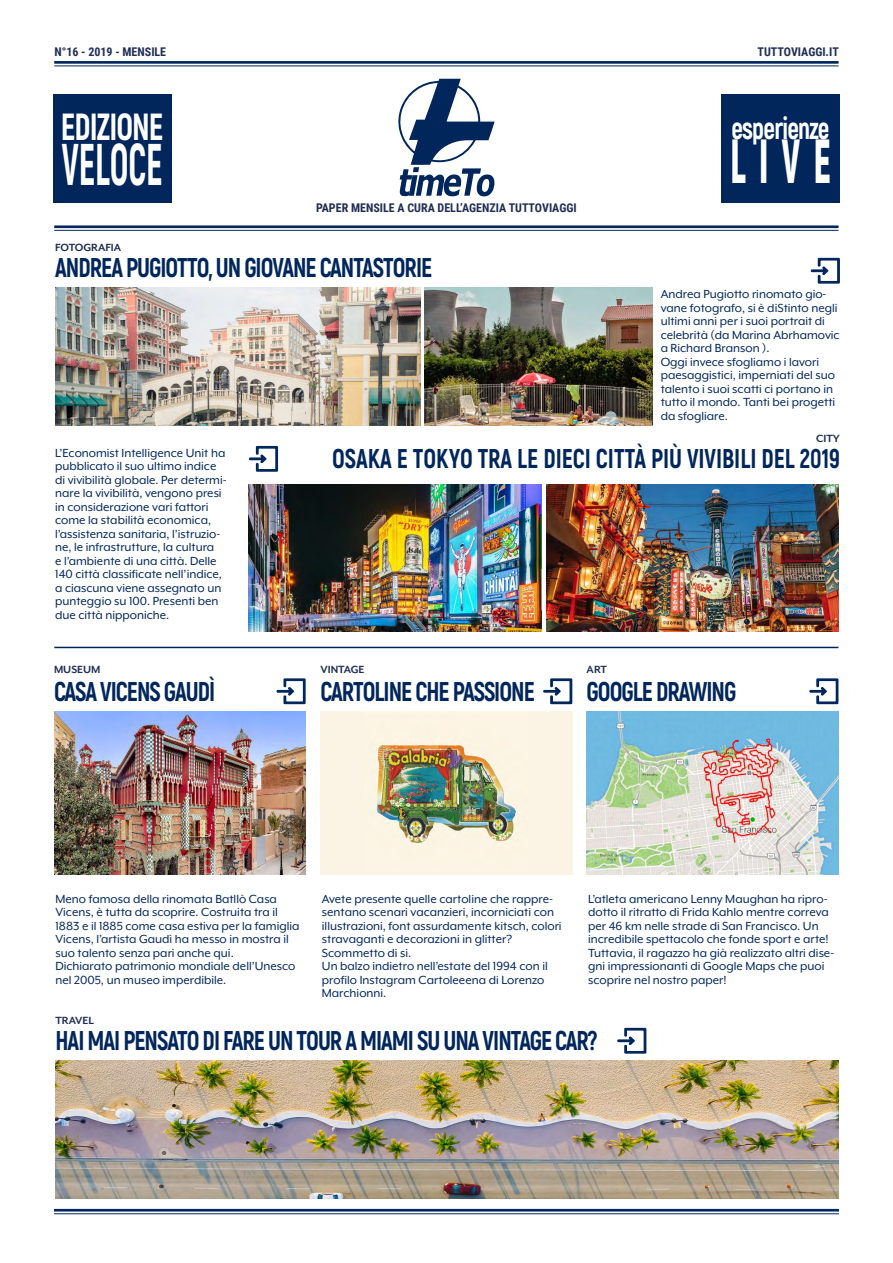
<style>
.page{position:relative;width:893px;height:1263px;background:#fff}
.page>*{position:absolute;margin:0;border:0;box-sizing:border-box;transform-origin:0 0}
.t1{font:900 62.25px "Akrobat";color:#fff;scale:.6 1}
.t2{font:800 58.65px "Akrobat";color:#fff;scale:.6 1}
.t3{font:800 37.8px "Akrobat";letter-spacing:-.03em;color:#fff;scale:.83 1}
.t4{font:800 30.6px "Akrobat";letter-spacing:-.03em;color:#fff;scale:.83 1}
.t5{font:800 27.15px "Akrobat";letter-spacing:-.04em;color:#00265c;scale:.88 1}
.t6{font:800 27.15px "Akrobat";color:#00265c;scale:.88 1}
.t7{font:13.5px/13.5px "Mr Eaves XL Mod OT";color:#00265c}
.t8{font:700 12px "Roboto Condensed";color:#202e54}
.t9{font:700 12px "Mr Eaves XL Mod OT";color:#202e54}
</style>
<div class="page">
<img style="left:55px;top:287px;width:365px;height:139px">
<img style="left:424px;top:287px;width:229px;height:139px">
<img style="left:56px;top:1060px;width:782px;height:139px">
<img style="left:249px;top:484px;width:293px;height:147px">
<img style="left:546px;top:484px;width:292px;height:147px">
<hr style="left:54px;top:1209px;width:785px;height:2px;background:#00265c">
<hr style="left:54px;top:1213px;width:785px;height:1px;background:#00265c">
<svg style="left:398px;top:79px;width:97px;height:118px"></svg>
<div style="left:54px;top:94px;width:118px;height:109px;background:#00265c"></div>
<div style="left:722px;top:94px;width:118px;height:108px;background:#00265c"></div>
<hr style="left:54px;top:225px;width:784px;height:3px;background:#00265c">
<hr style="left:54px;top:230px;width:784px;height:1px;background:#00265c">
<hr style="left:54px;top:61px;width:784px;height:3px;background:#00265c">
<hr style="left:54px;top:65px;width:784px;height:1px;background:#00265c">
<hr style="left:54px;top:647px;width:784px;height:1px;background:#00265c">
<svg style="left:543px;top:678px;width:30px;height:27px"></svg>
<svg style="left:276px;top:678px;width:30px;height:27px"></svg>
<svg style="left:809px;top:678px;width:30px;height:27px"></svg>
<svg style="left:810px;top:257px;width:30px;height:27px"></svg>
<svg style="left:617px;top:1027px;width:30px;height:27px"></svg>
<svg style="left:248px;top:445px;width:31px;height:27px"></svg>
<img style="left:55px;top:711px;width:250px;height:163px">
<div style="left:320px;top:711px;width:252px;height:163px;background:#fbf4e4"></div>
<img style="left:376px;top:745px;width:140px;height:99px">
<img style="left:586px;top:711px;width:252px;height:163px">
<p class="t8" style="left:54px;top:43px;width:113px">N°16 - 2019 - MENSILE</p>
<p class="t8" style="left:758px;top:43px;width:83px">TUTTOVIAGGI.IT</p>
<h3 class="t3" style="left:61px;top:103px;width:125px">EDIZIONE</h3>
<h2 class="t2" style="left:62px;top:127px;width:170px">VELOCE</h2>
<p class="t9" style="left:55px;top:241px;width:67px">FOTOGRAFIA</p>
<p class="t8" style="left:316px;top:200px;width:262px">PAPER MENSILE A CURA DELL’AGENZIA TUTTOVIAGGI</p>
<h3 class="t5" style="left:55px;top:250px;width:430px">ANDREA PUGIOTTO, UN GIOVANE CANTASTORIE</h3>
<h3 class="t4" style="left:731px;top:108px;width:120px">esperienze</h3>
<h1 class="t1" style="left:730px;top:121px;width:169px">LIVE</h1>
<p class="t7" style="left:661px;top:287px;width:180px">Andrea Pugiotto rinomato gio&shy;vane fotografo, si è diStinto negli ultimi anni per i suoi portrait di celebrità (da Marina Abrhamovic a Richard Branson ).<br>Oggi invece sfogliamo i lavori paesaggistici, imperniati del suo talento i suoi scatti ci portano in tutto il mondo. Tanti bei progetti da sfogliare.</p>
<p class="t7" style="left:55px;top:446px;width:173px">L’Economist Intelligence Unit ha pubblicato il suo ultimo indice di vivibilità globale. Per determi&shy;nare la vivibilità, vengono presi in considerazione vari fattori come la stabilità economica, l’assistenza sanitaria, l’istruzio&shy;ne, le infrastrutture, la cultura<br>e l’ambiente di una città. Delle<br>140 città classificate nell’indice, a ciascuna viene assegnato un punteggio su 100. Presenti ben due città nipponiche.</p>
<p class="t9" style="left:816px;top:432px;width:25px">CITY</p>
<h3 class="t6" style="left:332px;top:441px;width:579px">OSAKA E TOKYO TRA LE DIECI CITTÀ PIÙ VIVIBILI DEL 2019</h3>
<p class="t9" style="left:54px;top:663px;width:48px">MUSEUM</p>
<p class="t9" style="left:320px;top:663px;width:46px">VINTAGE</p>
<p class="t9" style="left:587px;top:663px;width:22px">ART</p>
<h3 class="t5" style="left:54px;top:674px;width:185px">CASA VICENS GAUDÌ</h3>
<h3 class="t5" style="left:320px;top:674px;width:245px">CARTOLINE CHE PASSIONE</h3>
<h3 class="t5" style="left:587px;top:674px;width:172px">GOOGLE DRAWING</h3>
<p class="t7" style="left:55px;top:892px;width:246px">Meno famosa della rinomata Batllò Casa Vicens, è tutta da scoprire. Costruita tra il 1883 e il 1885 come casa estiva per la famiglia Vicens, l’artista Gaudì ha messo in mostra il suo talento senza pari anche qui.<br>Dichiarato patrimonio mondiale dell’Unesco nel 2005, un museo imperdibile.</p>
<p class="t7" style="left:322px;top:892px;width:241px">Avete presente quelle cartoline che rappre&shy;sentano scenari vacanzieri, incorniciati con illustrazioni, font assurdamente kitsch, colori stravaganti e decorazioni in glitter?<br>Scommetto di si.<br>Un balzo indietro nell’estate del 1994 con il profilo Instagram Cartoleeena di Lorenzo Marchionni.</p>
<p class="t7" style="left:588px;top:892px;width:248px">L’atleta americano Lenny Maughan ha ripro&shy;dotto il ritratto di Frida Kahlo mentre correva per 46 km nelle strade di San Francisco. Un incredibile spettacolo che fonde sport e arte!<br>Tuttavia, il ragazzo ha già realizzato altri dise&shy;gni impressionanti di Google Maps che puoi scoprire nel nostro paper!</p>
<p class="t9" style="left:55px;top:1014px;width:40px">TRAVEL</p>
<h3 class="t5" style="left:55px;top:1023px;width:617px">HAI MAI PENSATO DI FARE UN TOUR A MIAMI SU UNA VINTAGE CAR?</h3>
</div>
